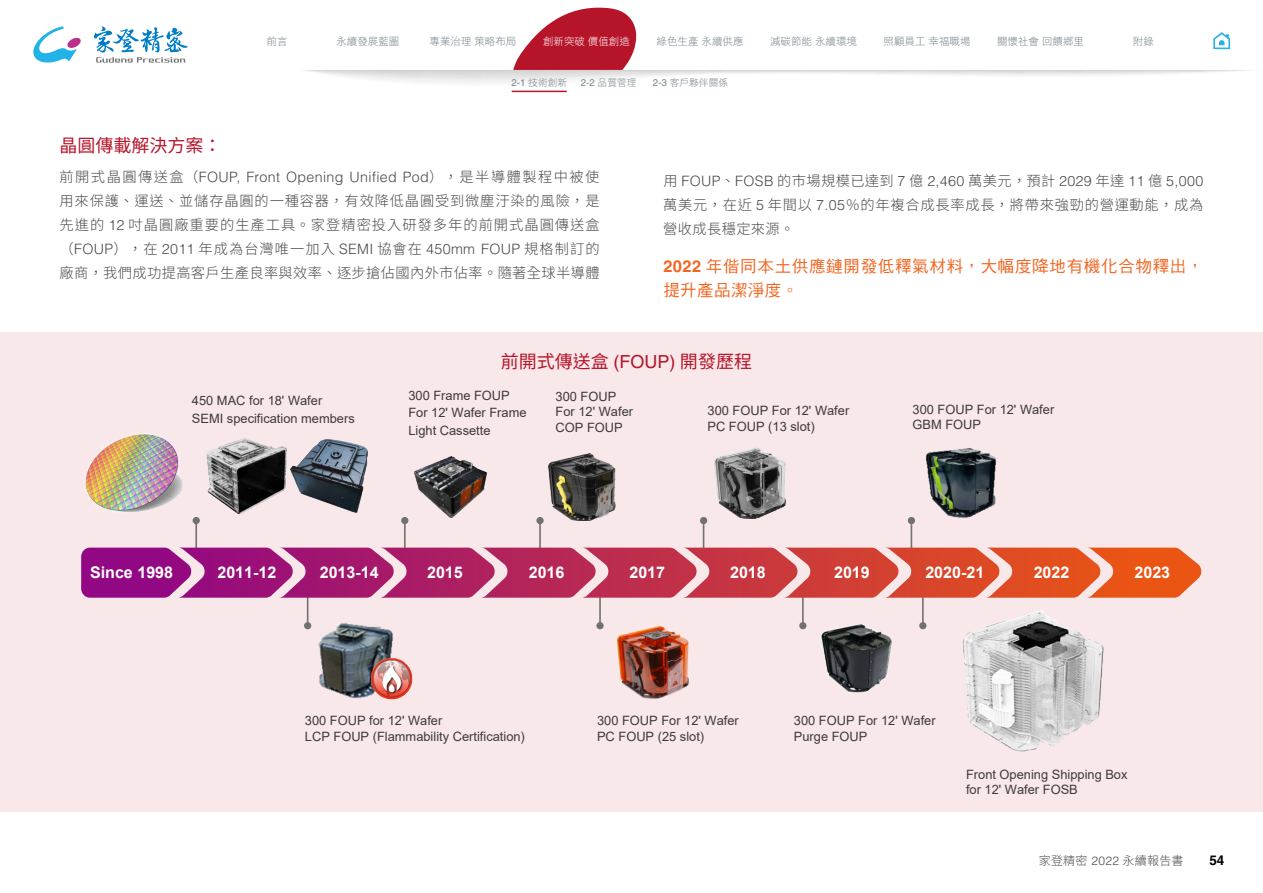
<style>
.page{position:relative;width:1263px;height:893px;background:#fff}
.page>*{position:absolute;margin:0;border:0;box-sizing:border-box;transform-origin:0 0}
.t1{font:18px "Noto Sans CJ Ktc";color:#b51429}
.t2{font:16.5px/24px "DF Hei Std W5";letter-spacing:.04em;color:#f26623}
.t3{font:700 16.05px "Arial";color:#fff}
.t4{font:300 14.25px/24px "Noto Sans CJ Ktc";letter-spacing:.025em;color:#4c4948;text-align:justify}
.t5{font:300 14.25px "Helvetica LT Std";letter-spacing:.025em;color:#4c4948}
.t6{font:300 14.25px/24px "Noto Sans CJ Ktc";letter-spacing:.05em;color:#4c4948}
.t7{font:700 13.5px "Helvetica LT Std";color:#000}
.t8{font:12.9px/15.5px "Arial";color:#3e3a39}
.t9{font:300 12px "Noto Sans CJ Ktc";letter-spacing:.025em;color:#4c4948}
.t10{font:10.5px "DF Hei Std W3";color:#778288}
.t11{font:10.5px "DF Hei Std W3";color:#fff}
.t12{font:9.75px "DF Hei Std W3";color:#778288}
.s1{font-family:"Helvetica LT Std"}
.s2{font-family:"Noto Sans CJ Ktc"}
.s3{font-family:"Helvetica LT Std";font-weight:700}
</style>
<div class="page">
<div style="left:0;top:332px;width:1263px;height:479px;background:#f8e8ea"></div>
<img style="left:306px;top:614px;width:90px;height:86px">
<img style="left:371px;top:657px;width:41px;height:42px">
<img style="left:618px;top:627px;width:71px;height:71px">
<img style="left:821px;top:624px;width:71px;height:69px">
<img style="left:549px;top:454px;width:67px;height:67px">
<img style="left:415px;top:457px;width:71px;height:60px">
<img style="left:715px;top:448px;width:70px;height:71px">
<img style="left:926px;top:448px;width:70px;height:70px">
<img style="left:85px;top:434px;width:98px;height:79px">
<img style="left:206px;top:438px;width:81px;height:76px">
<img style="left:290px;top:440px;width:77px;height:72px">
<img style="left:963px;top:610px;width:140px;height:142px">
<hr style="left:195px;top:520px;width:2px;height:31px;background:#727171">
<div style="left:193px;top:517px;width:7px;height:7px;background:#727171;border-radius:50%"></div>
<hr style="left:404px;top:520px;width:2px;height:31px;background:#727171">
<div style="left:401px;top:517px;width:7px;height:7px;background:#727171;border-radius:50%"></div>
<hr style="left:539px;top:520px;width:2px;height:31px;background:#727171">
<div style="left:536px;top:517px;width:8px;height:7px;background:#727171;border-radius:50%"></div>
<hr style="left:703px;top:520px;width:1px;height:31px;background:#727171">
<div style="left:700px;top:517px;width:7px;height:7px;background:#727171;border-radius:50%"></div>
<hr style="left:911px;top:520px;width:1px;height:31px;background:#727171">
<div style="left:908px;top:517px;width:7px;height:7px;background:#727171;border-radius:50%"></div>
<hr style="left:307px;top:595px;width:1px;height:31px;background:#727171">
<div style="left:304px;top:622px;width:7px;height:7px;background:#727171;border-radius:50%"></div>
<hr style="left:599px;top:595px;width:2px;height:31px;background:#727171">
<div style="left:596px;top:622px;width:8px;height:7px;background:#727171;border-radius:50%"></div>
<hr style="left:802px;top:595px;width:2px;height:31px;background:#727171">
<div style="left:799px;top:622px;width:7px;height:7px;background:#727171;border-radius:50%"></div>
<hr style="left:922px;top:595px;width:2px;height:31px;background:#727171">
<div style="left:919px;top:622px;width:7px;height:7px;background:#727171;border-radius:50%"></div>
<svg style="left:81px;top:548px;width:1121px;height:50px;background:#c44661"></svg>
<svg style="left:94px;top:26px;width:94px;height:37px"></svg>
<svg style="left:33px;top:26px;width:48px;height:37px"></svg>
<svg style="left:1213px;top:32px;width:17px;height:17px"></svg>
<svg style="left:513px;top:7px;width:124px;height:63px"></svg>
<hr style="left:512px;top:91px;width:54px;height:1px;background:#b51429">
<p class="t10" style="left:267px;top:35px;width:22px">前言</p>
<p class="t10" style="left:336px;top:35px;width:64px">永續發展藍圖</p>
<p class="t10" style="left:657px;top:35px;width:88px">綠色生產永續供應</p>
<p class="t10" style="left:770px;top:35px;width:88px">減碳節能永續環境</p>
<p class="t10" style="left:884px;top:35px;width:88px">照顧員工幸福職場</p>
<p class="t10" style="left:997px;top:35px;width:88px">關懷社會回饋鄉里</p>
<p class="t10" style="left:1133px;top:35px;width:22px">附錄</p>
<p class="t10" style="left:429px;top:35px;width:88px">專業治理策略布局</p>
<p class="t11" style="left:543px;top:35px;width:88px">創新突破價值創造</p>
<p class="t12" style="left:511px;top:78px;width:57px"><span class="s1">2-1</span> 技術創新</p>
<p class="t12" style="left:581px;top:78px;width:57px"><span class="s1">2-2</span> 品質管理</p>
<p class="t12" style="left:653px;top:78px;width:77px"><span class="s1">2-3</span> 客戶夥伴關係</p>
<h1 class="t1" style="left:60px;top:135px;width:163px">晶圓傳載解決方案：</h1>
<p class="t5" style="left:60px;top:168px;width:541px"><span class="s2">前開式晶圓傳送盒（</span>FOUP, Front Opening Unified Pod<span class="s2">），是半導體製程中被使</span></p>
<p class="t4" style="left:60px;top:189px;width:542px">用來保護、運送、並儲存晶圓的一種容器，有效降低晶圓受到微塵汙染的風險，是先進的 <span class="s1">12</span> 吋晶圓廠重要的生產工具。家登精密投入研發多年的前開式晶圓傳送盒（<span class="s1">FOUP</span>），在 <span class="s1">2011</span> 年成為台灣唯一加入 <span class="s1">SEMI</span> 協會在 <span class="s1">450mm FOUP</span> 規格制訂的廠商，我們成功提高客戶生產良率與效率、逐步搶佔國內外市佔率。隨著全球半導體</p>
<p class="t5" style="left:663px;top:172px;width:541px"><span class="s2">用</span> FOUP<span class="s2">、</span>FOSB <span class="s2">的市場規模已達到</span> 7 <span class="s2">億</span> 2,460 <span class="s2">萬美元，預計</span> 2029 <span class="s2">年達</span> 11 <span class="s2">億</span> 5,000</p>
<p class="t6" style="left:663px;top:193px;width:542px">萬美元，在近 <span class="s1">5</span> 年間以 <span class="s1">7.05</span>％的年複合成長率成長，將帶來強勁的營運動能，成為營收成長穩定來源。</p>
<p class="t2" style="left:663px;top:254px;width:541px"><span class="s3">2022</span> 年偕同本土供應鏈開發低釋氣材料，大幅度降地有機化合物釋出，提升產品潔淨度。</p>
<h1 class="t1" style="left:501px;top:352px;width:252px">前開式傳送盒 <span class="s1">(FOUP)</span> 開發歷程</h1>
<p class="t8" style="left:192px;top:392px;width:164px;line-height:17.4px">450 MAC for 18' Wafer<br>SEMI specification members</p>
<p class="t8" style="left:408px;top:387px;width:120px;line-height:17.4px">300 Frame FOUP<br>For 12' Wafer Frame<br>Light Cassette</p>
<p class="t8" style="left:556px;top:388px;width:79px">300 FOUP<br>For 12' Wafer<br>COP FOUP</p>
<p class="t8" style="left:707px;top:403px;width:143px">300 FOUP For 12' Wafer<br>PC FOUP (13 slot)</p>
<p class="t8" style="left:912px;top:402px;width:143px">300 FOUP For 12' Wafer<br>GBM FOUP</p>
<p class="t3" style="left:90px;top:561px;width:85px">Since 1998</p>
<p class="t3" style="left:217px;top:561px;width:60px">2011-12</p>
<p class="t3" style="left:320px;top:561px;width:60px">2013-14</p>
<p class="t3" style="left:427px;top:561px;width:37px">2015</p>
<p class="t3" style="left:529px;top:561px;width:37px">2016</p>
<p class="t3" style="left:629px;top:561px;width:37px">2017</p>
<p class="t3" style="left:730px;top:561px;width:37px">2018</p>
<p class="t3" style="left:834px;top:561px;width:37px">2019</p>
<p class="t3" style="left:925px;top:561px;width:60px">2020-21</p>
<p class="t3" style="left:1034px;top:561px;width:37px">2022</p>
<p class="t3" style="left:1134px;top:561px;width:37px">2023</p>
<p class="t8" style="left:305px;top:713px;width:221px">300 FOUP for 12' Wafer<br>LCP FOUP (Flammability Certification)</p>
<p class="t8" style="left:597px;top:713px;width:143px">300 FOUP For 12' Wafer<br>PC FOUP (25 slot)</p>
<p class="t8" style="left:794px;top:713px;width:143px">300 FOUP For 12' Wafer<br>Purge FOUP</p>
<p class="t8" style="left:966px;top:767px;width:163px">Front Opening Shipping Box for 12' Wafer FOSB</p>
<p class="t9" style="left:1039px;top:854px;width:146px">家登精密 <span class="s1">2022</span> 永續報告書</p>
<p class="t7" style="left:1209px;top:852px;width:17px">54</p>
</div>
